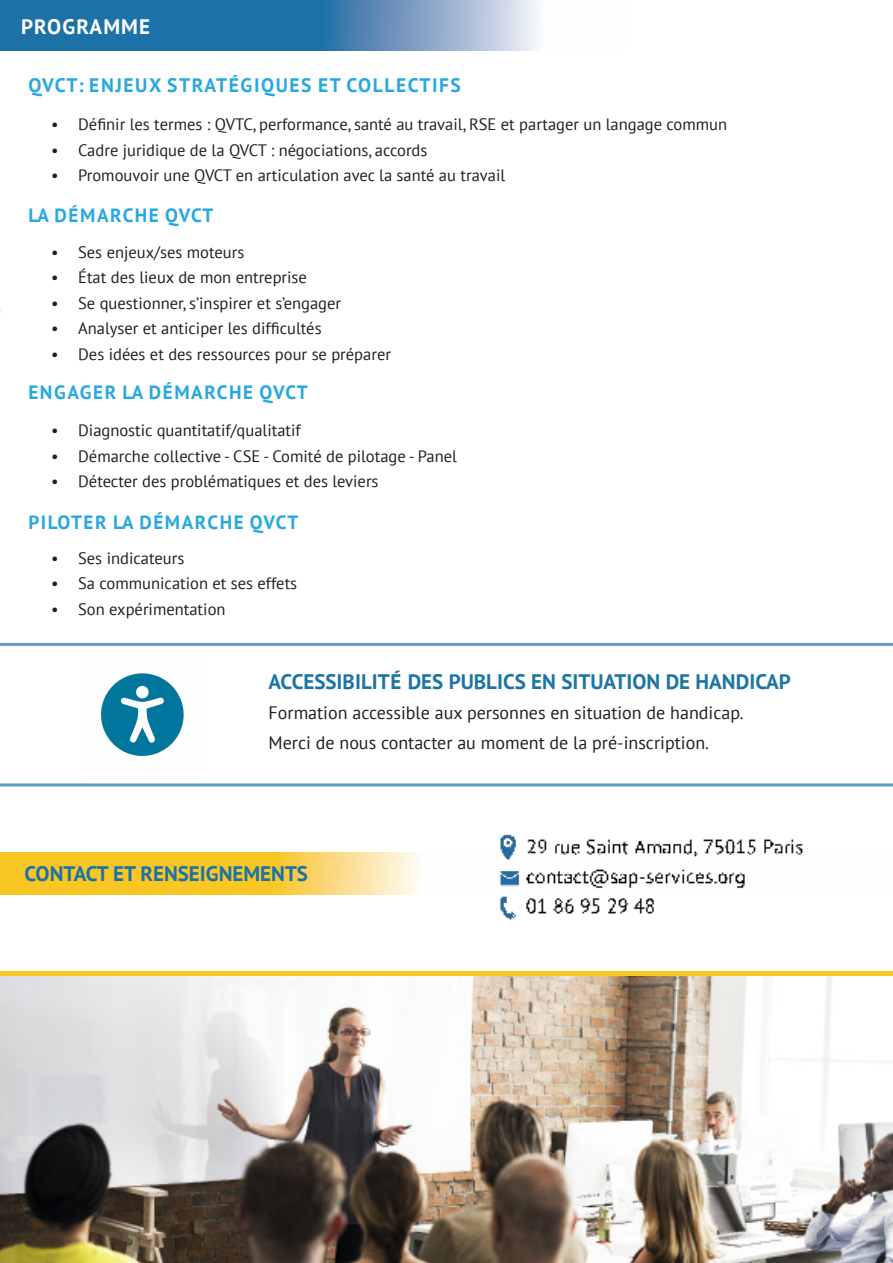
<style>
.page{position:relative;width:893px;height:1263px;background:#fff}
.page>*{position:absolute;margin:0;border:0;box-sizing:border-box;transform-origin:0 0}
.t1{font:700 21px "PT Sans";color:#1e75a4}
.t2{font:700 21px "PT Sans";color:#1c72a8}
.t3{font:700 21px "PT Sans";letter-spacing:.055em;color:#fff}
.t4{font:700 19.5px "PT Sans";letter-spacing:.08em;color:#29a8e0}
.t5{font:700 19.2px "PT Sans";letter-spacing:.08em;color:#29a8e0}
.t6{font:18px "PT Sans";color:#231f20}
.t7{font:16.5px "PT Sans";color:#231f20}
</style>
<div class="page">
<svg style="left:0;top:0;width:538px;height:51px;background:#4988b5"></svg>
<div style="left:0;top:971px;width:893px;height:6px;background:#f8c724"></div>
<hr style="left:0;top:643px;width:893px;height:3px;background:#1c72a8">
<hr style="left:0;top:783px;width:893px;height:3px;background:#1c72a8">
<img style="left:0;top:977px;width:893px;height:286px">
<svg style="left:0;top:853px;width:418px;height:42px;background:#f9cf48"></svg>
<img style="left:100px;top:673px;width:84px;height:84px">
<img style="left:499px;top:834px;width:305px;height:86px">
<p class="t3" style="left:21px;top:12px;width:131px">PROGRAMME</p>
<p class="t4" style="left:28px;top:72px;width:434px">QVCT: ENJEUX STRATÉGIQUES ET COLLECTIFS</p>
<p class="t7" style="left:51px;top:114px;width:677px">• Définir les termes : QVTC, performance, santé au travail, RSE et partager un langage commun</p>
<p class="t7" style="left:51px;top:139px;width:378px">• Cadre juridique de la QVCT : négociations, accords</p>
<p class="t7" style="left:51px;top:165px;width:456px">• Promouvoir une QVCT en articulation avec la santé au travail</p>
<p class="t5" style="left:28px;top:202px;width:187px">LA DÉMARCHE QVCT</p>
<p class="t7" style="left:51px;top:241px;width:195px">• Ses enjeux/ses moteurs</p>
<p class="t7" style="left:51px;top:267px;width:257px">• État des lieux de mon entreprise</p>
<p class="t7" style="left:51px;top:292px;width:291px">• Se questionner, s’inspirer et s’engager</p>
<p class="t7" style="left:51px;top:318px;width:272px">• Analyser et anticiper les difficultés</p>
<p class="t7" style="left:51px;top:343px;width:341px">• Des idées et des ressources pour se préparer</p>
<p class="t5" style="left:28px;top:380px;width:281px">ENGAGER LA DÉMARCHE QVCT</p>
<p class="t7" style="left:51px;top:420px;width:251px">• Diagnostic quantitatif/qualitatif</p>
<p class="t7" style="left:51px;top:445px;width:407px">• Démarche collective - CSE - Comité de pilotage - Panel</p>
<p class="t7" style="left:51px;top:471px;width:329px">• Détecter des problématiques et des leviers</p>
<p class="t5" style="left:28px;top:510px;width:271px">PILOTER LA DÉMARCHE QVCT</p>
<p class="t7" style="left:51px;top:547px;width:135px">• Ses indicateurs</p>
<p class="t7" style="left:51px;top:573px;width:248px">• Sa communication et ses effets</p>
<p class="t7" style="left:51px;top:598px;width:176px">• Son expérimentation</p>
<p class="t1" style="left:269px;top:667px;width:524px">ACCESSIBILITÉ DES PUBLICS EN SITUATION DE HANDICAP</p>
<p class="t6" style="left:269px;top:701px;width:477px">Formation accessible aux personnes en situation de handicap.</p>
<p class="t6" style="left:269px;top:731px;width:442px">Merci de nous contacter au moment de la pré-inscription.</p>
<p class="t2" style="left:25px;top:859px;width:285px">CONTACT ET RENSEIGNEMENTS</p>
</div>
